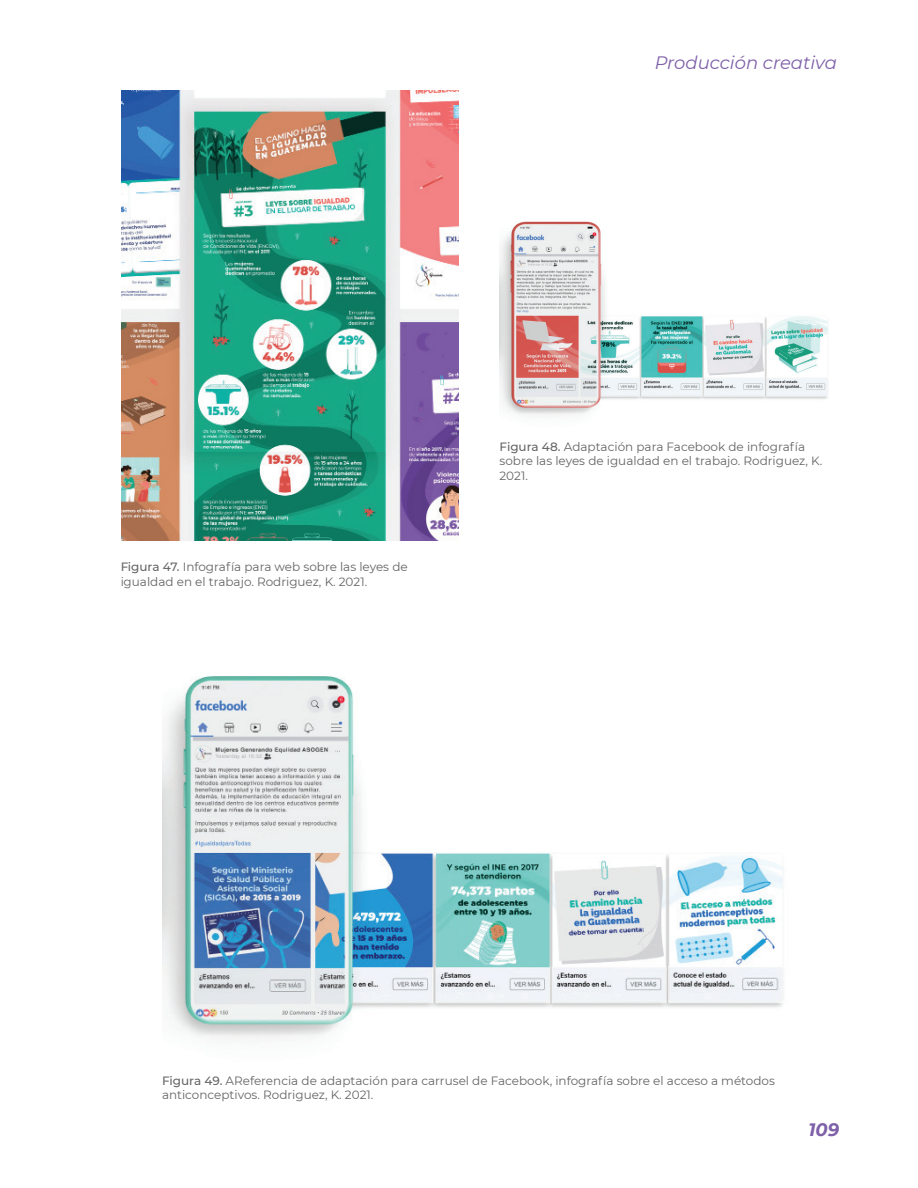
<style>
.page{position:relative;width:918px;height:1188px;background:#fff}
.page>*{position:absolute;margin:0;border:0;box-sizing:border-box;transform-origin:0 0}
.t1{font:italic 18px "Montserrat";color:#7e60a9}
.t2{font:italic 700 18px "Montserrat";color:#7e60a9}
.t3{font:12px/14.4px "Montserrat";color:#231f20}
.s1{font-weight:500}
</style>
<div class="page">
<img style="left:122px;top:91px;width:337px;height:450px">
<img style="left:500px;top:221px;width:328px;height:195px">
<img style="left:163px;top:676px;width:620px;height:364px">
<h1 class="t1" style="left:655px;top:50px;width:184px">Producción creativa</h1>
<p class="t3" style="left:120px;top:559px;width:289px"><span class="s1">Figura 47.</span> Infografía para web sobre las leyes de igualdad en el trabajo. Rodriguez, K. 2021.</p>
<p class="t3" style="left:500px;top:439px;width:324px"><span class="s1">Figura 48.</span> Adaptación para Facebook de infografía sobre las leyes de igualdad en el trabajo. Rodriguez, K.<br>2021.</p>
<p class="t3" style="left:162px;top:1073px;width:615px"><span class="s1">Figura 49.</span> AReferencia de adaptación para carrusel de Facebook, infografía sobre el acceso a métodos anticonceptivos. Rodriguez, K. 2021.</p>
<h1 class="t2" style="left:808px;top:1117px;width:32px">109</h1>
</div>
